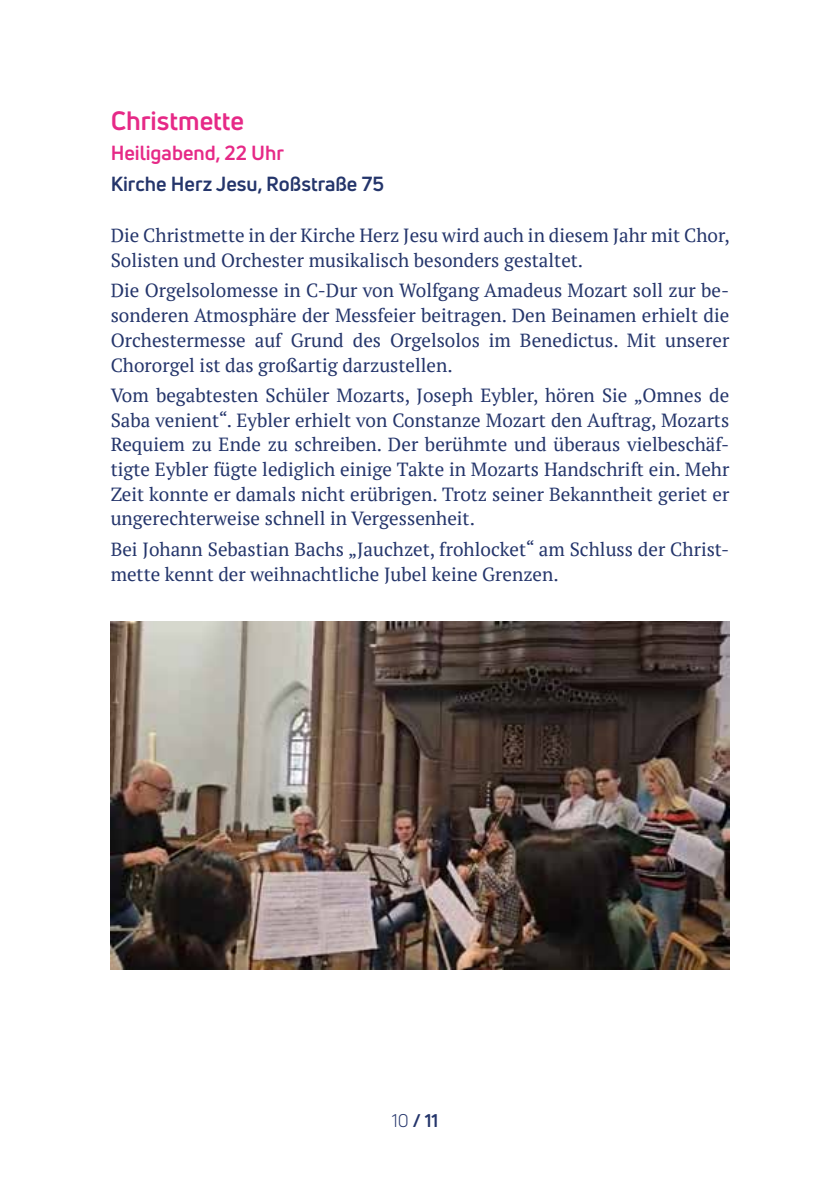
<style>
.page{position:relative;width:840px;height:1191px;background:#fff}
.page>*{position:absolute;margin:0;border:0;box-sizing:border-box;transform-origin:0 0}
.t1{font:700 26px "Uni Neue";color:#e62987}
.t2{font:700 20px "Uni Neue";color:#24356b}
.t3{font:700 20px "Uni Neue";color:#e62987}
.t4{font:19px/24.8px "PT Serif";color:#24356b}
.t5{font:700 18px "Uni Neue";color:#24356b}
.s1{font-weight:400}
</style>
<div class="page">
<img style="left:111px;top:622px;width:618px;height:347px">
<h1 class="t1" style="left:111px;top:104px;width:135px">Christmette</h1>
<p class="t3" style="left:111px;top:141px;width:175px">Heiligabend, 22 Uhr</p>
<p class="t2" style="left:111px;top:171px;width:275px">Kirche Herz Jesu, Roßstraße 75</p>
<p class="t4" style="left:111px;top:223px;width:620px">Die Christmette in der Kirche Herz Jesu wird auch in diesem Jahr mit Chor,<br>Solisten und Orchester musikalisch besonders gestaltet.</p>
<p class="t4" style="left:111px;top:278px;width:619px;text-align:justify">Die Orgelsolomesse in C-Dur von Wolfgang Amadeus Mozart soll zur be&shy;sonderen Atmosphäre der Messfeier beitragen. Den Beinamen erhielt die Orchestermesse auf Grund des Orgelsolos im Benedictus. Mit unserer Chororgel ist das großartig darzustellen.</p>
<p class="t4" style="left:111px;top:382px;width:620px;text-align:justify">Vom begabtesten Schüler Mozarts, Joseph Eybler, hören Sie „Omnes de Saba venient“. Eybler erhielt von Constanze Mozart den Auftrag, Mozarts Requiem zu Ende zu schreiben. Der berühmte und überaus vielbeschäf&shy;tigte Eybler fügte lediglich einige Takte in Mozarts Handschrift ein. Mehr Zeit konnte er damals nicht erübrigen. Trotz seiner Bekanntheit geriet er ungerechterweise schnell in Vergessenheit.</p>
<p class="t4" style="left:111px;top:536px;width:619px">Bei Johann Sebastian Bachs „Jauchzet, frohlocket“ am Schluss der Christ&shy;mette kennt der weihnachtliche Jubel keine Grenzen.</p>
<p class="t5" style="left:391px;top:1109px;width:48px"><span class="s1">10</span> / 11</p>
<p class="t5" style="left:385px;top:1116px;width:61px"><span class="s1">02</span> / 03</p>
</div>
